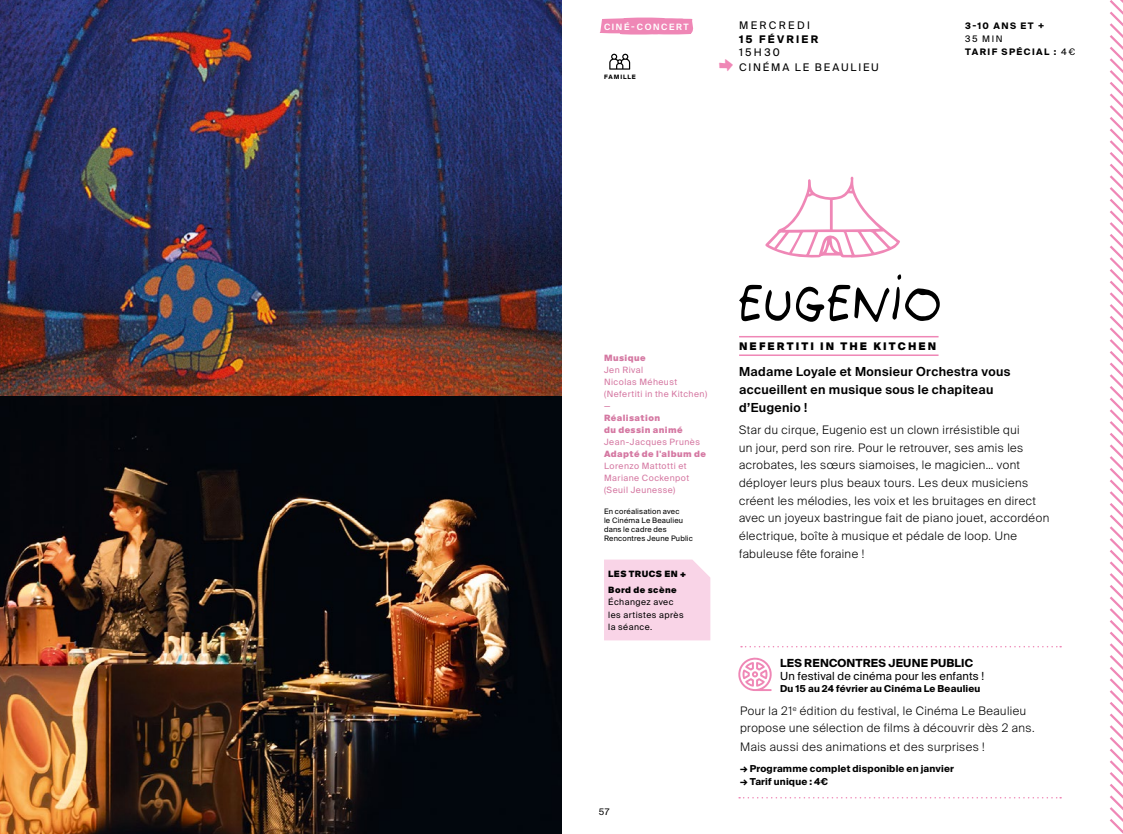
<style>
.page{position:relative;width:1123px;height:834px;background:#fff}
.page>*{position:absolute;margin:0;border:0;box-sizing:border-box;transform-origin:0 0}
.t1{font:55.5px "Piano";letter-spacing:.07em;color:#000}
.t2{font:35.1px "Clafoutis Insolite";color:#ef87b6}
.t3{font:600 12.45px/17.7px "Suisse Intl";letter-spacing:.03em;color:#000}
.t4{font:300 11.7px/17.7px "Suisse Intl";letter-spacing:.04em;color:#000}
.t5{font:11.1px "Suisse Intl";letter-spacing:.015em;color:#000}
.t6{font:700 11.1px "Suisse Intl";letter-spacing:.015em;color:#000}
.t7{font:900 10.5px "Suisse Intl";letter-spacing:.2em;color:#000}
.t8{font:10.5px/14.7px "Suisse Intl";letter-spacing:.195em;color:#000}
.t9{font:700 10.5px "Suisse Intl";letter-spacing:.215em;color:#000}
.t10{font:10.5px "Suisse Intl";letter-spacing:.225em;color:#000}
.t11{font:700 9.6px "Suisse Intl";letter-spacing:.02em;color:#000}
.t12{font:700 9px/13.4px "Suisse Intl";letter-spacing:.155em;color:#000}
.t13{font:9px "Suisse Intl";color:#000}
.t14{font:8.7px/12px "Suisse Intl";letter-spacing:.05em;color:#d578a2}
.t15{font:900 8.7px/12px "Suisse Intl";letter-spacing:.05em;color:#d578a2}
.t16{font:8.7px/12px "Suisse Intl";letter-spacing:.05em;color:#000}
.t17{font:900 8.7px/16.2px "Suisse Intl";letter-spacing:.05em;color:#000}
.t18{font:600 8.7px "Suisse Intl";letter-spacing:.19em;color:#fff}
.t19{font:7.5px/9px "Suisse Intl";letter-spacing:.02em;color:#000}
.t20{font:700 6px "Suisse Intl";letter-spacing:.155em;color:#000}
.s1{font-weight:400}
</style>
<div class="page">
<svg style="left:1110px;top:0;width:13px;height:833px"></svg>
<img style="left:0;top:0;width:561px;height:833px">
<hr style="left:739px;top:336px;width:199px;height:1px;background:#ef87b6">
<hr style="left:739px;top:354px;width:199px;height:2px;background:#ef87b6">
<svg style="left:609px;top:54px;width:21px;height:16px"></svg>
<div style="left:604px;top:559px;width:106px;height:81px;background:#f9d4e7"></div>
<svg style="left:599px;top:17px;width:95px;height:18px;background:#f198c0"></svg>
<svg style="left:765px;top:176px;width:135px;height:82px"></svg>
<svg style="left:741px;top:646px;width:320px;height:1px"></svg>
<svg style="left:739px;top:797px;width:322px;height:1px"></svg>
<svg style="left:738px;top:657px;width:34px;height:34px"></svg>
<p class="t18" style="left:604px;top:22px;width:86px">CINÉ-CONCERT</p>
<p class="t10" style="left:739px;top:20px;width:72px">MERCREDI</p>
<p class="t9" style="left:739px;top:33px;width:81px">15 FÉVRIER</p>
<p class="t8" style="left:739px;top:45px;width:141px">15H30<br>CINÉMA LE BEAULIEU</p>
<h2 class="t2" style="left:734px;top:84px;width:17px;rotate:-180deg">^</h2>
<p class="t20" style="left:604px;top:73px;width:33px">FAMILLE</p>
<p class="t12" style="left:965px;top:19px;width:81px">3-10 ANS ET +</p>
<p class="t12" style="left:965px;top:32px;width:111px"><span class="s1">35 MIN<br></span>TARIF SPÉCIAL : <span class="s1">4€</span></p>
<p class="t15" style="left:604px;top:352px;width:43px">Musique</p>
<p class="t14" style="left:604px;top:364px;width:105px">Jen Rival<br>Nicolas Méheust (Nefertiti in the Kitchen) —</p>
<p class="t15" style="left:604px;top:412px;width:80px">Réalisation<br>du dessin animé</p>
<p class="t14" style="left:604px;top:436px;width:97px">Jean-Jacques Prunès</p>
<p class="t15" style="left:604px;top:448px;width:103px">Adapté de l'album de</p>
<p class="t14" style="left:604px;top:460px;width:87px">Lorenzo Mattotti et<br>Mariane Cockenpot (Seuil Jeunesse)</p>
<p class="t19" style="left:604px;top:506px;width:90px">En coréalisation avec<br>le Cinéma Le Beaulieu dans le cadre des<br>Rencontres Jeune Public</p>
<p class="t17" style="left:608px;top:566px;width:79px">LES TRUCS EN +<br>Bord de scène</p>
<p class="t16" style="left:608px;top:596px;width:77px">Échangez avec les artistes après la séance.</p>
<p class="t13" style="left:598px;top:806px;width:12px">57</p>
<h1 class="t1" style="left:739px;top:264px;width:202px">EUGENIO</h1>
<p class="t7" style="left:739px;top:340px;width:199px">NEFERTITI IN THE KITCHEN</p>
<p class="t3" style="left:739px;top:363px;width:273px">Madame Loyale et Monsieur Orchestra vous accueillent en musique sous le chapiteau d’Eugenio !</p>
<p class="t4" style="left:739px;top:421px;width:311px">Star du cirque, Eugenio est un clown irrésistible qui<br>un jour, perd son rire. Pour le retrouver, ses amis les acrobates, les sœurs siamoises, le magicien… vont déployer leurs plus beaux tours. Les deux musiciens créent les mélodies, les voix et les bruitages en direct avec un joyeux bastringue fait de piano jouet, accordéon électrique, boîte à musique et pédale de loop. Une fabuleuse fête foraine !</p>
<p class="t6" style="left:780px;top:656px;width:194px">LES RENCONTRES JEUNE PUBLIC</p>
<p class="t5" style="left:780px;top:669px;width:205px">Un festival de cinéma pour les enfants !</p>
<p class="t11" style="left:780px;top:683px;width:202px">Du 15 au 24 février au Cinéma Le Beaulieu</p>
<p class="t4" style="left:740px;top:701px;width:296px">Pour la 21<sup>e</sup> édition du festival, le Cinéma Le Beaulieu propose une sélection de films à découvrir dès 2 ans.</p>
<p class="t4" style="left:740px;top:738px;width:246px">Mais aussi des animations et des surprises !</p>
<p class="t11" style="left:740px;top:763px;width:215px">→ Programme complet disponible en janvier</p>
<p class="t11" style="left:740px;top:776px;width:90px">→ Tarif unique : 4€</p>
</div>
